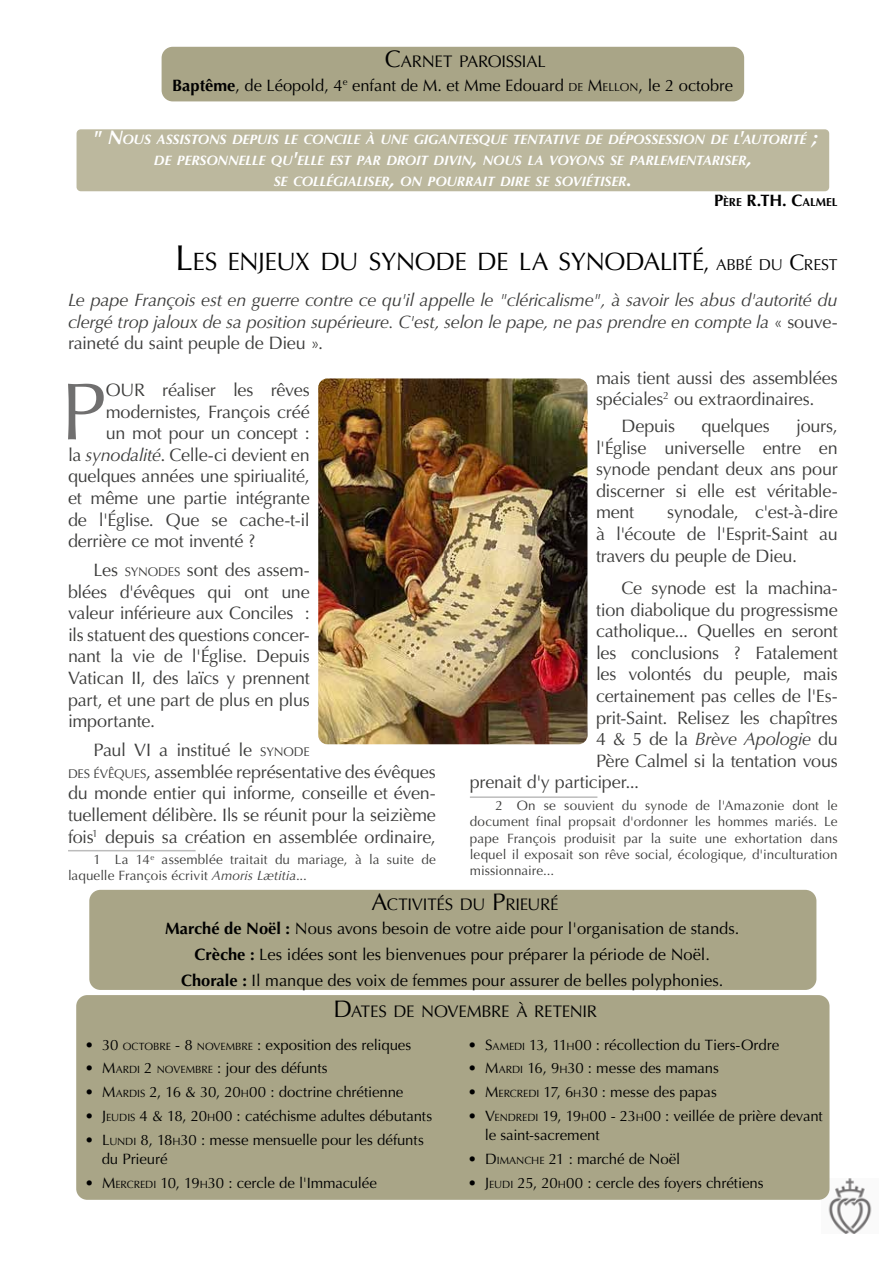
<style>
.page{position:relative;width:893px;height:1263px;background:#fff}
.page>*{position:absolute;margin:0;border:0;box-sizing:border-box;transform-origin:0 0}
.t1{font:81px "Optima";color:#706f6f}
.t2{font:25.2px "Optima";letter-spacing:-.02em;color:#000}
.t3{font:18px/21.6px "Optima";letter-spacing:-.015em;color:#3c3c3b;text-align:justify}
.t4{font:italic 18px/21.6px "Optima";letter-spacing:-.015em;color:#3c3c3b;text-align:justify}
.t5{font:16.8px "Optima";letter-spacing:-.015em;color:#000}
.t6{font:16.5px/26.2px "Optima";color:#000;text-align:center}
.t7{font:15px/19.5px "Optima";letter-spacing:-.005em;color:#000}
.t8{font:italic 700 13.65px/21px "Optima";letter-spacing:-.015em;color:#fff;text-align:center}
.t9{font:13.5px/16.2px "Optima";letter-spacing:.005em;color:#3c3c3b}
.t10{font:700 11.55px "Optima";letter-spacing:-.005em;color:#000}
.s1{font-size:24px}
.s2{font-weight:700}
.s3{font-size:11.55px}
.s4{font-style:inherit}
.s5{font-size:19.5px}
.s6{font-size:16.5px}
.s7{font-size:36px}
.s8{font-size:22.5px}
.s9{font-size:15.75px}
.s10{font-style:normal}
.s11{font-style:italic}
.s12{font-size:12.6px}
.s13{font-size:10.5px}
</style>
<div class="page">
<img style="left:821px;top:1178px;width:51px;height:55px">
<div style="left:76px;top:995px;width:753px;height:205px;background:#a9a587;border-radius:11px"></div>
<div style="left:162px;top:47px;width:582px;height:54px;background:#a9a587;border-radius:11px"></div>
<div style="left:77px;top:129px;width:752px;height:62px;background:#bcb89e;border-radius:4px"></div>
<hr style="left:68px;top:850px;width:128px;height:1px;background:#bcbcbc">
<hr style="left:470px;top:796px;width:127px;height:2px;background:#bcbcbc">
<img style="left:318px;top:378px;width:269px;height:366px">
<div style="left:89px;top:890px;width:727px;height:100px;background:#a9a587;border-radius:11px"></div>
<p class="t5" style="left:385px;top:51px;width:162px"><span class="s1">C</span>ARNET PAROISSIAL</p>
<p class="t6" style="left:172px;top:72px;width:562px"><span class="s2">Baptême</span>, de Léopold, 4<sup>e</sup> enfant de M. et Mme Edouard <span class="s3">DE</span> <span class="s4">M</span><span class="s3">ELLON</span>, le 2 octobre</p>
<p class="t8" style="left:93px;top:129px;width:728px"><span class="s5">" N</span>OUS ASSISTONS DEPUIS LE CONCILE À UNE GIGANTESQUE TENTATIVE DE DÉPOSSESSION DE L<span class="s5">'</span>AUTORITÉ <span class="s5">;<br></span>DE PERSONNELLE QU<span class="s5">'</span>ELLE EST PAR DROIT DIVIN<span class="s5">,</span> NOUS LA VOYONS SE PARLEMENTARISER<span class="s5">,<br></span>SE COLLÉGIALISER<span class="s5">,</span> ON POURRAIT DIRE SE SOVIÉTISER<span class="s5">.</span></p>
<p class="t10" style="left:714px;top:195px;width:125px"><span class="s6">P</span>ÈRE <span class="s6">R.TH. C</span>ALMEL</p>
<h2 class="t2" style="left:175px;top:247px;width:664px"><span class="s7">L</span>ES ENJEUX DU SYNODE DE LA SYNODALITÉ<span class="s8">,</span> <span class="s9">ABBÉ DU</span> <span class="s8">C</span><span class="s9">REST</span></h2>
<p class="t4" style="left:68px;top:289px;width:771px">Le pape François est en guerre contre ce qu'il appelle le "cléricalisme", à savoir les abus d'autorité du clergé trop jaloux de sa position supérieure. C'est, selon le pape, ne pas prendre en compte la <span class="s10">« souve&shy;raineté du saint peuple de Dieu ».</span></p>
<h1 class="t1" style="left:61px;top:365px;width:47px">P</h1>
<p class="t3" style="left:106px;top:379px;width:205px">OUR réaliser les rêves</p>
<p class="t3" style="left:596px;top:367px;width:243px">mais tient aussi des assemblées spéciales<sup>2</sup> ou extraordinaires.</p>
<p class="t3" style="left:621px;top:415px;width:55px">Depuis</p>
<p class="t3" style="left:701px;top:415px;width:70px">quelques</p>
<p class="t3" style="left:106px;top:401px;width:205px">modernistes, François créé</p>
<p class="t3" style="left:106px;top:423px;width:205px">un mot pour un concept :</p>
<p class="t3" style="left:68px;top:444px;width:243px">la <span class="s11">synodalité</span>. Celle-ci devient en</p>
<p class="t3" style="left:68px;top:466px;width:243px">quelques années une spiriualité,</p>
<p class="t3" style="left:68px;top:487px;width:243px">et même une partie intégrante</p>
<p class="t3" style="left:68px;top:509px;width:243px">de l'Église. Que se cache-t-il</p>
<p class="t3" style="left:68px;top:531px;width:189px">derrière ce mot inventé ?</p>
<p class="t3" style="left:68px;top:559px;width:243px;text-indent:25px">Les <span class="s12">SYNODES</span> sont des assem&shy;blées d'évêques qui ont une valeur inférieure aux Conciles : ils statuent des questions concer&shy;nant la vie de l'Église. Depuis Vatican II, des laïcs y prennent part, et une part de plus en plus importante.</p>
<p class="t3" style="left:68px;top:739px;width:369px;text-align:left;text-indent:26px">Paul VI a institué le <span class="s12">SYNODE<br>DES ÉVÊQUES</span>, assemblée représentative des évêques du monde entier qui informe, conseille et éven&shy;tuellement délibère. Ils se réunit pour la seizième fois<sup>1</sup> depuis sa création en assemblée ordinaire,</p>
<p class="t9" style="left:68px;top:852px;width:369px;text-indent:26px">1 La 14<sup>e</sup> assemblée traitait du mariage, à la suite de laquelle François écrivit <span class="s11">Amoris Lætitia</span>...</p>
<p class="t3" style="left:596px;top:415px;width:243px;text-indent:200px">jours, l'Église universelle entre en synode pendant deux ans pour discerner si elle est véritable&shy;ment</p>
<p class="t3" style="left:596px;top:502px;width:243px;text-indent:71px">synodale, c'est-à-dire à l'écoute de l'Esprit-Saint au travers du peuple de Dieu.</p>
<p class="t3" style="left:621px;top:577px;width:218px">Ce synode est la machina-</p>
<p class="t3" style="left:596px;top:599px;width:243px">tion diabolique du progressisme</p>
<p class="t3" style="left:596px;top:621px;width:243px">catholique... Quelles en seront</p>
<p class="t3" style="left:596px;top:642px;width:243px">les conclusions ? Fatalement</p>
<p class="t3" style="left:596px;top:664px;width:243px">les volontés du peuple, mais</p>
<p class="t3" style="left:596px;top:685px;width:243px">certainement pas celles de l'Es-</p>
<p class="t3" style="left:596px;top:707px;width:243px">prit-Saint. Relisez les chapîtres</p>
<p class="t4" style="left:596px;top:728px;width:243px"><span class="s10">4 &amp; 5 de la</span> Brève Apologie <span class="s10">du</span></p>
<p class="t3" style="left:596px;top:750px;width:243px">Père Calmel si la tentation vous</p>
<p class="t3" style="left:470px;top:772px;width:171px">prenait d'y participer...</p>
<p class="t9" style="left:470px;top:798px;width:369px;text-align:justify;text-indent:26px">2 On se souvient du synode de l'Amazonie dont le document final propsait d'ordonner les hommes mariés. Le pape François produisit par la suite une exhortation dans lequel il exposait son rêve social, écologique, d'inculturation missionnaire...</p>
<p class="t5" style="left:371px;top:894px;width:189px"><span class="s1">A</span>CTIVITÉS DU <span class="s1">P</span>RIEURÉ</p>
<p class="t6" style="left:165px;top:915px;width:576px"><span class="s2">Marché de Noël :</span> Nous avons besoin de votre aide pour l'organisation de stands.<br><span class="s2">Crèche :</span> Les idées sont les bienvenues pour préparer la période de Noël.<br><span class="s2">Chorale :</span> Il manque des voix de femmes pour assurer de belles polyphonies.</p>
<p class="t5" style="left:333px;top:1002px;width:265px"><span class="s1">D</span>ATES DE NOVEMBRE À RETENIR</p>
<p class="t7" style="left:85px;top:1035px;width:328px">• <span class="s4">30</span> <span class="s13">OCTOBRE</span> <span class="s4">- 8</span> <span class="s13">NOVEMBRE</span> : exposition des reliques</p>
<p class="t7" style="left:85px;top:1059px;width:244px">• <span class="s4">M</span><span class="s13">ARDI</span> <span class="s4">2</span> <span class="s13">NOVEMBRE</span> : jour des défunts</p>
<p class="t7" style="left:85px;top:1082px;width:320px">• <span class="s4">M</span><span class="s13">ARDIS</span> <span class="s4">2, 16 &amp; 30, 20</span><span class="s13">H</span><span class="s4">00 :</span> doctrine chrétienne</p>
<p class="t7" style="left:85px;top:1106px;width:349px">• <span class="s4">J</span><span class="s13">EUDIS</span> <span class="s4">4 &amp; 18, 20</span><span class="s13">H</span><span class="s4">00 :</span> catéchisme adultes débutants</p>
<p class="t7" style="left:102px;top:1130px;width:324px;text-indent:-17px">• <span class="s4">L</span><span class="s13">UNDI</span> <span class="s4">8, 18</span><span class="s13">H</span><span class="s4">30 :</span> messe mensuelle pour les défunts du Prieuré</p>
<p class="t7" style="left:85px;top:1173px;width:294px">• <span class="s4">M</span> <span class="s13">ERCREDI</span> <span class="s4">10, 19</span><span class="s13">H</span><span class="s4">30</span> : cercle de l'Immaculée</p>
<p class="t7" style="left:468px;top:1035px;width:313px">• <span class="s4">S</span><span class="s13">AMEDI</span> <span class="s4">13, 11</span><span class="s13">H</span><span class="s4">00</span> : récollection du Tiers-Ordre</p>
<p class="t7" style="left:468px;top:1059px;width:253px">• <span class="s4">M</span><span class="s13">ARDI</span> <span class="s4">16, 9</span><span class="s13">H</span><span class="s4">30 :</span> messe des mamans</p>
<p class="t7" style="left:468px;top:1082px;width:251px">• <span class="s4">M</span><span class="s13">ERCREDI</span> <span class="s4">17, 6</span><span class="s13">H</span><span class="s4">30 :</span> messe des papas</p>
<p class="t7" style="left:485px;top:1106px;width:339px;text-indent:-17px">• <span class="s4">V</span><span class="s13">ENDREDI</span> <span class="s4">19, 19</span><span class="s13">H</span><span class="s4">00 - 23</span><span class="s13">H</span><span class="s4">00 :</span> veillée de prière devant le saint-sacrement</p>
<p class="t7" style="left:468px;top:1149px;width:214px">• <span class="s4">D</span> <span class="s13">IMANCHE</span> <span class="s4">21 :</span> marché de Noël</p>
<p class="t7" style="left:468px;top:1173px;width:297px">• <span class="s4">J</span><span class="s13">EUDI</span> <span class="s4">25, 20</span><span class="s13">H</span><span class="s4">00</span> : cercle des foyers chrétiens</p>
</div>
